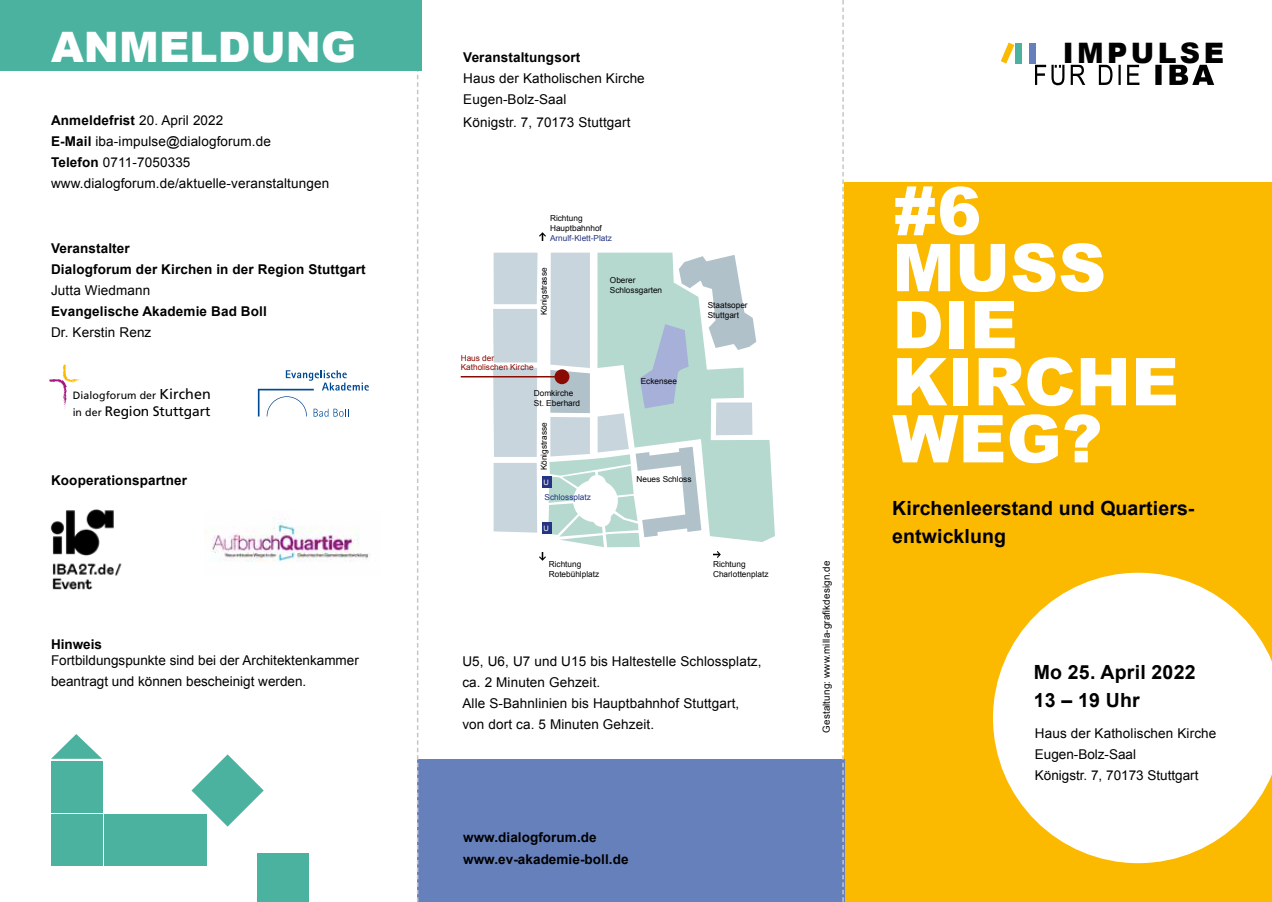
<style>
.page{position:relative;width:1272px;height:902px;background:#fff}
.page>*{position:absolute;margin:0;border:0;box-sizing:border-box;transform-origin:0 0}
.t1{font:900 66px/57px "Arial";letter-spacing:.005em;color:#fff}
.t2{font:900 42px "Arial";letter-spacing:.005em;color:#fff}
.t3{font:900 28.2px "Arial";letter-spacing:.12em;color:#000}
.t4{font:700 19.5px/28.5px "Arial";letter-spacing:.005em;color:#000}
.t5{font:13.8px "Frutiger";letter-spacing:-.005em;color:#000}
.t6{font:13.5px/21px "Arial";letter-spacing:.01em;color:#000}
.t7{font:700 13.5px/22.5px "Arial";letter-spacing:.01em;color:#000}
.t8{font:10.5px "Frutiger";letter-spacing:.01em;color:#000}
.t9{font:9.75px "Arial";letter-spacing:.02em;color:#000}
.t10{font:8.25px/10.1px "Arial";color:#000}
.t11{font:8.25px "Arial";color:#253483}
.t12{font:8.25px/10.1px "Arial";color:#8a0b04}
.t13{font:7.5px "Arial";color:#fff}
.s1{font-weight:700}
.s2{font-size:14.4px}
.s3{font-size:10.5px}
.s4{color:#fff}
</style>
<div class="page">
<div style="left:844px;top:183px;width:427px;height:718px;background:#fbb900"></div>
<div style="left:417px;top:759px;width:427px;height:142px;background:#6680bc"></div>
<svg style="left:417px;top:70px;width:1px;height:831px"></svg>
<svg style="left:842px;top:0;width:1px;height:901px"></svg>
<div style="left:0;top:0;width:421px;height:70px;background:#4ab29e"></div>
<svg style="left:258px;top:370px;width:111px;height:46px"></svg>
<svg style="left:49px;top:364px;width:33px;height:45px"></svg>
<svg style="left:1035px;top:65px;width:179px;height:20px"></svg>
<div style="left:1029px;top:43px;width:6px;height:20px;background:#6680bc"></div>
<div style="left:1015px;top:43px;width:6px;height:20px;background:#4ab29e"></div>
<svg style="left:1001px;top:43px;width:13px;height:21px"></svg>
<svg style="left:993px;top:572px;width:278px;height:291px;fill:#fff"></svg>
<img style="left:212px;top:518px;width:156px;height:44px">
<div style="left:105px;top:814px;width:102px;height:51px;background:#4ab29e"></div>
<svg style="left:191px;top:754px;width:73px;height:72px"></svg>
<div style="left:257px;top:853px;width:51px;height:48px;background:#4ab29e"></div>
<svg style="left:52px;top:734px;width:49px;height:24px"></svg>
<div style="left:51px;top:761px;width:51px;height:51px;background:#4ab29e"></div>
<div style="left:51px;top:814px;width:51px;height:51px;background:#4ab29e"></div>
<img style="left:50px;top:509px;width:72px;height:81px">
<svg style="left:756px;top:341px;width:19px;height:201px"></svg>
<hr style="left:460px;top:376px;width:99px;height:1px;background:#8a0b04">
<svg style="left:493px;top:252px;width:263px;height:308px"></svg>
<svg style="left:539px;top:232px;width:6px;height:8px"></svg>
<h2 class="t2" style="left:51px;top:16px;width:306px">ANMELDUNG</h2>
<p class="t6" style="left:51px;top:110px;width:280px"><span class="s1">Anmeldefrist</span> 20. April 2022<br><span class="s1">E-Mail</span> iba-impulse@dialogforum.de<br><span class="s1">Telefon</span> 0711-7050335 www.dialogforum.de/aktuelle-veranstaltungen</p>
<p class="t7" style="left:51px;top:238px;width:316px;line-height:21px">Veranstalter<br>Dialogforum der Kirchen in der Region Stuttgart</p>
<p class="t6" style="left:51px;top:279px;width:101px">Jutta Wiedmann</p>
<p class="t7" style="left:51px;top:300px;width:217px">Evangelische Akademie Bad Boll</p>
<p class="t6" style="left:51px;top:321px;width:102px">Dr. Kerstin Renz</p>
<p class="t8" style="left:73px;top:389px;width:139px">Dialogforum der <span class="s2">Kirchen</span></p>
<p class="t5" style="left:73px;top:403px;width:139px"><span class="s3">in der</span> Region Stuttgart</p>
<p class="t7" style="left:51px;top:469px;width:137px">Kooperationspartner</p>
<p class="t7" style="left:51px;top:633px;width:53px">Hinweis</p>
<p class="t6" style="left:51px;top:649px;width:309px">Fortbildungspunkte sind bei der Architektenkammer beantragt und können bescheinigt werden.</p>
<p class="t7" style="left:463px;top:46px;width:118px">Veranstaltungsort</p>
<p class="t6" style="left:463px;top:68px;width:183px">Haus der Katholischen Kirche<br>Eugen-Bolz-Saal</p>
<p class="t6" style="left:463px;top:111px;width:169px">Königstr. 7, 70173 Stuttgart</p>
<p class="t10" style="left:550px;top:213px;width:53px">Richtung<br>Hauptbahnhof</p>
<p class="t11" style="left:550px;top:232px;width:63px">Arnulf-Klett-Platz</p>
<p class="t10" style="left:539px;top:315px;width:49px;rotate:-90deg">Königstrasse</p>
<p class="t10" style="left:610px;top:275px;width:54px">Oberer<br>Schlossgarten</p>
<p class="t12" style="left:460px;top:352px;width:74px">Haus der<br>Katholischen Kirche</p>
<p class="t10" style="left:534px;top:388px;width:48px">Domkirche<br>St. Eberhard</p>
<p class="t10" style="left:539px;top:470px;width:49px;rotate:-90deg">Königstrasse</p>
<p class="t13" style="left:543px;top:477px;width:7px">U</p>
<p class="t11" style="left:544px;top:492px;width:48px">Schlossplatz</p>
<p class="t13" style="left:543px;top:523px;width:7px">U</p>
<p class="t10" style="left:549px;top:559px;width:52px">Richtung<br>Rotebühlplatz</p>
<p class="t10" style="left:640px;top:376px;width:38px">Eckensee</p>
<p class="t10" style="left:636px;top:474px;width:57px">Neues Schloss</p>
<p class="t10" style="left:707px;top:300px;width:41px">Staatsoper<br>Stuttgart</p>
<p class="t10" style="left:713px;top:559px;width:57px">Richtung<br>Charlottenplatz</p>
<p class="t6" style="left:462px;top:650px;width:300px">U5, U6, U7 und U15 bis Haltestelle Schlossplatz, ca. 2 Minuten Gehzeit.<br>Alle S-Bahnlinien bis Hauptbahnhof Stuttgart, von dort ca. 5 Minuten Gehzeit.</p>
<p class="t7" style="left:463px;top:826px;width:167px">www.dialogforum.de www.ev-akademie-boll.de</p>
<p class="t9" style="left:820px;top:732px;width:174px;rotate:-90deg">Gestaltung: www.milla-grafikdesign.de</p>
<h3 class="t3" style="left:1024px;top:33px;width:201px"><span class="s4">I I</span>IMPULSE</h3>
<h1 class="t1" style="left:893px;top:180px;width:89px">#6</h1>
<h1 class="t1" style="left:892px;top:237px;width:288px">MUSS<br>DIE<br>KIRCHE<br>WEG?</h1>
<h3 class="t4" style="left:892px;top:494px;width:303px">Kirchenleerstand und Quartiers&shy;entwicklung</h3>
<h3 class="t4" style="left:1033px;top:658px;width:163px">Mo 25. April 2022<br>13 – 19 Uhr</h3>
<p class="t6" style="left:1034px;top:722px;width:183px">Haus der Katholischen Kirche<br>Eugen-Bolz-Saal<br>Königstr. 7, 70173 Stuttgart</p>
</div>
